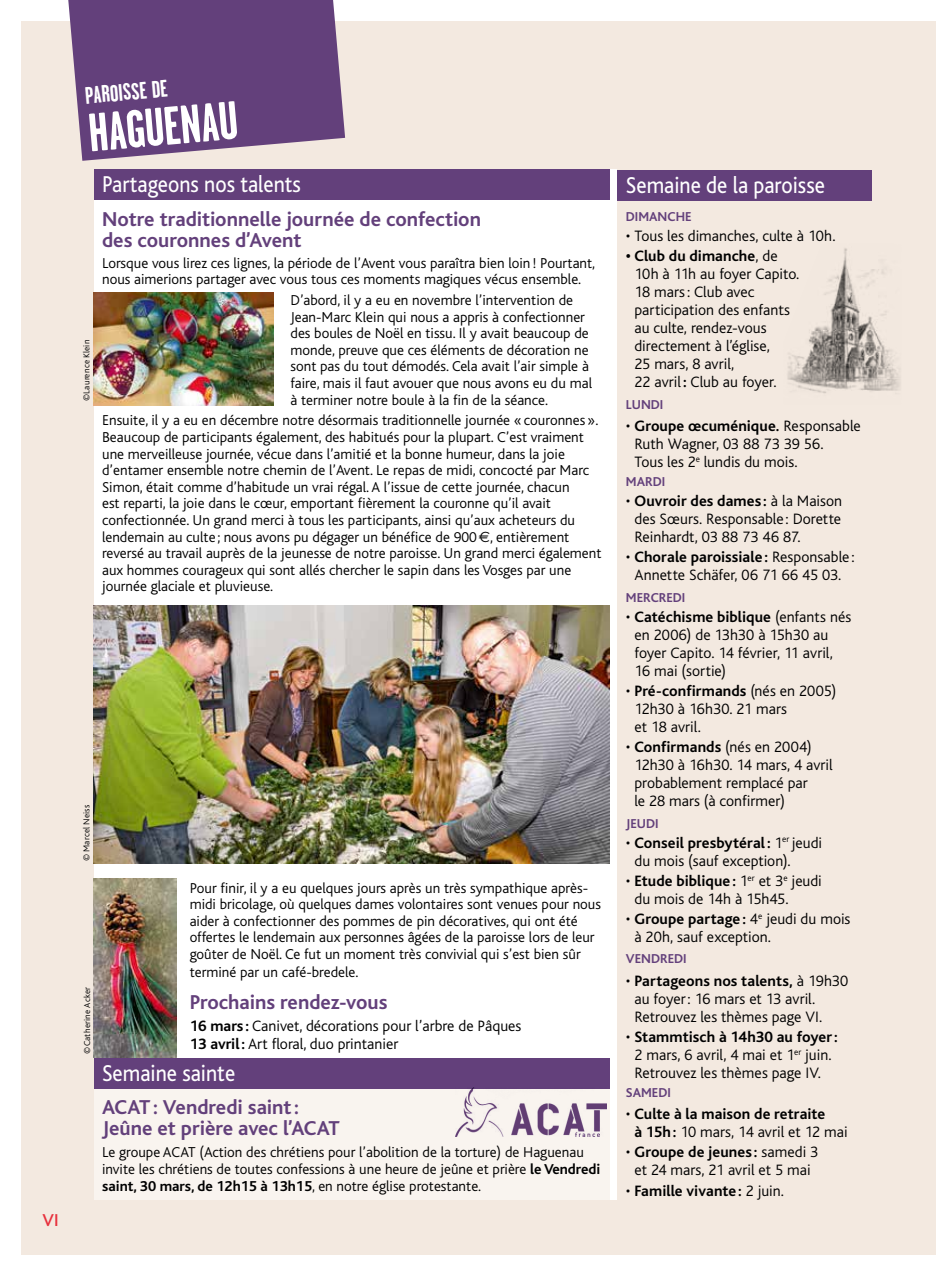
<style>
.page{position:relative;width:936px;height:1276px;background:#fff}
.page>*{position:absolute;margin:0;border:0;box-sizing:border-box;transform-origin:0 0}
.t1{font:700 54px "Garage Gothic";color:#fff}
.t2{font:24px "Bliss";color:#fff;scale:.9 1}
.t3{font:700 24px "Garage Gothic";color:#fff}
.t4{font:700 21px/21.1px "Bliss";color:#63407b}
.t5{font:500 18px "Bliss";color:#e7313d}
.t6{font:300 15.75px/18px "Bliss";color:#000}
.t7{font:700 15.75px/18px "Bliss";letter-spacing:.005em;color:#000}
.t8{font:300 15px/16.5px "Bliss";color:#000}
.t9{font:700 13.5px "Bliss";color:#63407b}
.t10{font:300 9px "Bliss";letter-spacing:.02em;color:#000}
.s1{font-family:"Euro Sans";font-weight:400}
.s2{font-weight:700}
.s3{font-weight:300}
</style>
<div class="page">
<div style="left:21px;top:21px;width:914px;height:1233px;background:#f3e9e0"></div>
<div style="left:94px;top:169px;width:516px;height:888px;background:#fff"></div>
<div style="left:94px;top:169px;width:516px;height:31px;background:#63407b"></div>
<img style="left:94px;top:879px;width:83px;height:178px">
<img style="left:94px;top:292px;width:179px;height:113px">
<img style="left:94px;top:605px;width:516px;height:258px">
<div style="left:94px;top:1058px;width:516px;height:141px;background:#f9f4ef"></div>
<div style="left:94px;top:1058px;width:516px;height:30px;background:#63407b"></div>
<div style="left:617px;top:170px;width:255px;height:31px;background:#63407b"></div>
<img style="left:455px;top:1087px;width:151px;height:49px">
<img style="left:787px;top:248px;width:113px;height:145px">
<div style="left:610px;top:169px;width:7px;height:1031px;background:#fff"></div>
<svg style="left:68px;top:0;width:277px;height:161px;background:#735386"></svg>
<p class="t5" style="left:43px;top:1210px;width:18px">VI</p>
<h2 class="t3" style="left:84px;top:83px;width:84px;rotate:-5deg">PAROISSE DE</h2>
<h1 class="t1" style="left:86px;top:105px;width:151px;rotate:-5deg">HAGUENAU</h1>
<p class="t10" style="left:82px;top:401px;width:63px;rotate:-90deg">©Laurence Klein</p>
<h2 class="t2" style="left:102px;top:171px;width:222px">Partageons nos talents</h2>
<h3 class="t4" style="left:102px;top:209px;width:380px">Notre traditionnelle journée de confection des couronnes d’Avent</h3>
<p class="t8" style="left:102px;top:255px;width:494px">Lorsque vous lirez ces lignes, la période de l’Avent vous paraîtra bien loin! Pourtant, nous aimerions partager avec vous tous ces moments magiques vécus ensemble.</p>
<p class="t8" style="left:290px;top:292px;width:303px">D’abord, il y a eu en novembre l’intervention de Jean-Marc Klein qui nous a appris à confectionner des boules de Noël en tissu. Il y avait beaucoup de monde, preuve que ces éléments de décoration ne sont pas du tout démodés. Cela avait l’air simple à faire, mais il faut avouer que nous avons eu du mal à terminer notre boule à la fin de la séance.</p>
<p class="t8" style="left:102px;top:412px;width:501px">Ensuite, il y a eu en décembre notre désormais traditionnelle journée «couronnes».<br>Beaucoup de participants également, des habitués pour la plupart. C’est vraiment une merveilleuse journée, vécue dans l’amitié et la bonne humeur, dans la joie d’entamer ensemble notre chemin de l’Avent. Le repas de midi, concocté par Marc Simon, était comme d’habitude un vrai régal. A l’issue de cette journée, chacun<br>est reparti, la joie dans le cœur, emportant fièrement la couronne qu’il avait confectionnée. Un grand merci à tous les participants, ainsi qu’aux acheteurs du lendemain au culte ; nous avons pu dégager un bénéfice de 900<span class="s1">€</span>, entièrement reversé au travail auprès de la jeunesse de notre paroisse. Un grand merci également aux hommes courageux qui sont allés chercher le sapin dans les Vosges par une journée glaciale et pluvieuse.</p>
<p class="t10" style="left:82px;top:861px;width:58px;rotate:-90deg">© Marcel Neiss</p>
<p class="t10" style="left:82px;top:1053px;width:68px;rotate:-90deg">©Catherine Acker</p>
<p class="t8" style="left:190px;top:880px;width:413px">Pour finir, il y a eu quelques jours après un très sympathique après&shy;midi bricolage, où quelques dames volontaires sont venues pour nous aider à confectionner des pommes de pin décoratives, qui ont été offertes le lendemain aux personnes âgées de la paroisse lors de leur goûter de Noël. Ce fut un moment très convivial qui s’est bien sûr</p>
<p class="t8" style="left:190px;top:964px;width:170px">terminé par un café-bredele.</p>
<h3 class="t4" style="left:190px;top:992px;width:199px">Prochains rendez-vous</h3>
<p class="t6" style="left:190px;top:1017px;width:333px"><span class="s2">16 mars :</span> Canivet, décorations pour l’arbre de Pâques<br><span class="s2">13 avril:</span> Art floral, duo printanier</p>
<h2 class="t2" style="left:102px;top:1060px;width:149px">Semaine sainte</h2>
<h3 class="t4" style="left:102px;top:1097px;width:239px">ACAT: Vendredi saint:<br>Jeûne et prière avec l’ACAT</h3>
<p class="t8" style="left:102px;top:1143px;width:500px;line-height:17.2px">Le groupe ACAT (Action des chrétiens pour l’abolition de la torture) de Haguenau invite les chrétiens de toutes confessions à une heure de jeûne et prière <span class="s2">le Vendredi saint, 30 mars, de 12h15 à 13h15</span>, en notre église protestante.</p>
<h2 class="t2" style="left:626px;top:173px;width:223px">Semaine de la paroisse</h2>
<p class="t9" style="left:626px;top:209px;width:67px">DIMANCHE</p>
<p class="t6" style="left:626px;top:227px;width:211px">• Tous les dimanches, culte à 10h.</p>
<p class="t6" style="left:634px;top:247px;width:166px;text-indent:-9px"><span class="s2">• Club du dimanche</span>, de<br>10h à 11h au foyer Capito.<br>18 mars: Club avec participation des enfants au culte, rendez-vous directement à l’église,<br>25 mars, 8 avril,<br>22 avril <span class="s2">:</span> Club au foyer.</p>
<p class="t9" style="left:626px;top:397px;width:39px">LUNDI</p>
<p class="t6" style="left:634px;top:417px;width:228px;text-indent:-9px">• <span class="s2">Groupe œcuménique.</span> Responsable<br>Ruth Wagner, 03 88 73 39 56.<br>Tous les 2<sup>e</sup> lundis du mois.</p>
<p class="t9" style="left:626px;top:474px;width:41px">MARDI</p>
<p class="t6" style="left:634px;top:492px;width:209px;text-align:justify;text-indent:-9px">• <span class="s2">Ouvroir des dames :</span> à la Maison des Sœurs. Responsable : Dorette Reinhardt, 03 88 73 46 87.</p>
<p class="t6" style="left:626px;top:548px;width:230px;text-align:center">• <span class="s2">Chorale paroissiale :</span> Responsable :<br>Annette Schäfer, 06 71 66 45 03.</p>
<p class="t9" style="left:626px;top:590px;width:61px">MERCREDI</p>
<p class="t6" style="left:634px;top:608px;width:218px;text-indent:-9px">• <span class="s2">Catéchisme biblique</span> (enfants nés en 2006) de 13h30 à 15h30 au foyer Capito. 14 février, 11 avril,<br>16 mai (sortie)</p>
<p class="t6" style="left:634px;top:682px;width:203px;text-indent:-9px">• <span class="s2">Pré-confirmands</span> (nés en 2005)<br>12h30 à 16h30. 21 mars<br>et 18 avril.</p>
<p class="t6" style="left:634px;top:738px;width:200px;text-indent:-9px">• <span class="s2">Confirmands</span> (nés en 2004)<br>12h30 à 16h30. 14 mars, 4 avril probablement remplacé par<br>le 28 mars (à confirmer)</p>
<p class="t9" style="left:626px;top:816px;width:34px">JEUDI</p>
<p class="t6" style="left:634px;top:834px;width:189px;text-indent:-9px">• <span class="s2">Conseil presbytéral:</span> 1<sup>er</sup> jeudi du mois (sauf exception).</p>
<p class="t6" style="left:634px;top:872px;width:189px;text-indent:-9px">• <span class="s2">Etude biblique :</span> 1<sup>er</sup> et 3<sup>e</sup> jeudi du mois de 14h à 15h45.</p>
<p class="t6" style="left:634px;top:910px;width:217px;text-indent:-9px">• <span class="s2">Groupe partage :</span> 4<sup>e</sup> jeudi du mois à 20h, sauf exception.</p>
<p class="t9" style="left:626px;top:952px;width:62px">VENDREDI</p>
<p class="t6" style="left:634px;top:971px;width:215px;text-indent:-9px">• <span class="s2">Partageons nos talents,</span> à 19h30 au foyer: 16 mars et 13 avril.<br>Retrouvez les thèmes page VI.</p>
<p class="t6" style="left:626px;top:1028px;width:213px;text-align:center">• <span class="s2">Stammtisch à 14h30 au foyer:<br></span>2 mars, 6 avril, 4 mai et 1<sup>er</sup> juin.<br>Retrouvez les thèmes page IV.</p>
<p class="t9" style="left:626px;top:1085px;width:46px">SAMEDI</p>
<p class="t7" style="left:634px;top:1105px;width:215px;text-indent:-9px"><span class="s3">•</span> Culte à la maison de retraite<br>à 15h: <span class="s3">10 mars, 14 avril et 12 mai</span></p>
<p class="t6" style="left:626px;top:1143px;width:194px;text-align:center">• <span class="s2">Groupe de jeunes :</span> samedi 3 et 24 mars, 21 avril et 5 mai</p>
<p class="t7" style="left:626px;top:1181px;width:160px"><span class="s3">•</span> Famille vivante : <span class="s3">2 juin.</span></p>
</div>
